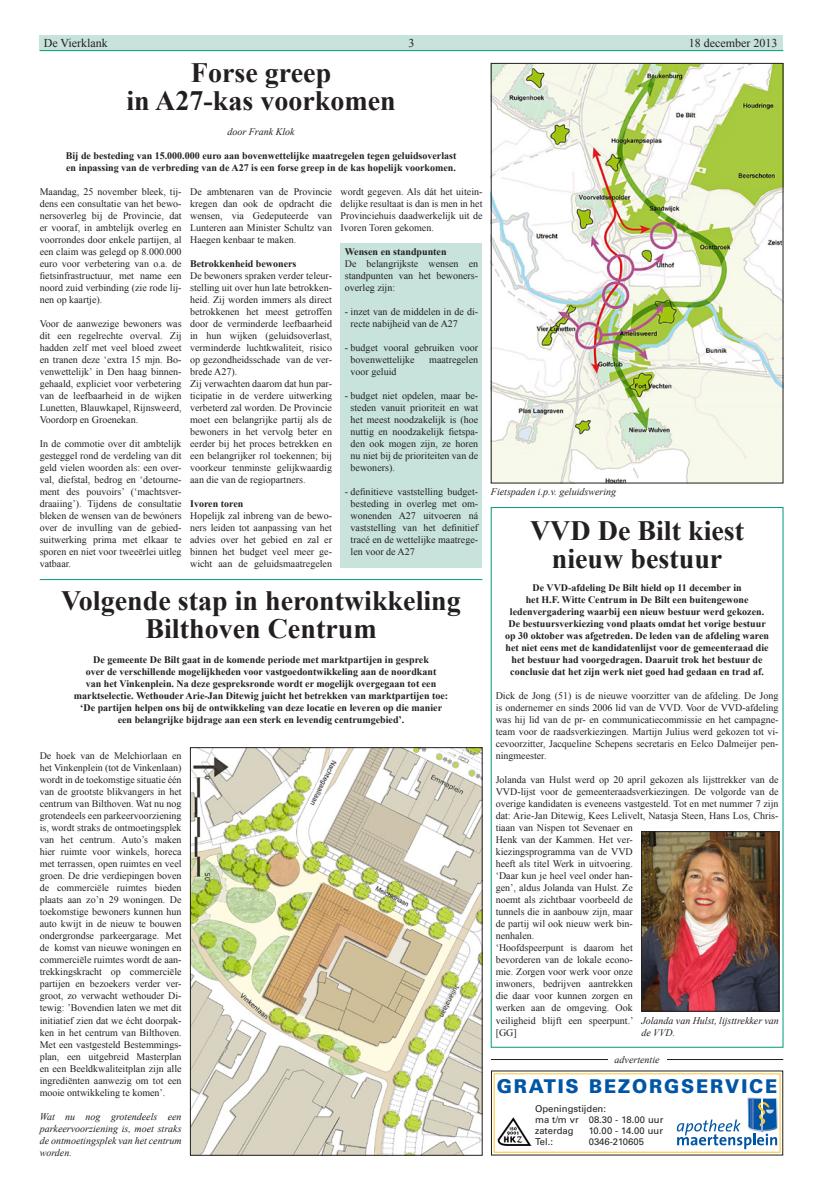
<style>
.page{position:relative;width:823px;height:1191px;background:#fff}
.page>*{position:absolute;margin:0;border:0;box-sizing:border-box;transform-origin:0 0}
.t1{font:700 28px/28px "Times New Roman";color:#231f20;text-align:center}
.t2{font:900 19px "Univers LT Std";letter-spacing:.1em;color:#0155a5;scale:.96 1}
.t3{font:12px "Times New Roman";color:#231f20}
.t4{font:10px/12px "Times New Roman";color:#231f20;text-align:justify}
.t5{font:700 10px/12px "Times New Roman";color:#231f20;text-align:center}
.t6{font:italic 10px/12px "Times New Roman";color:#231f20}
.t7{font:9.4px/11.1px "Univers LT Std";color:#231f20}
</style>
<div class="page">
<div style="left:40px;top:35px;width:742px;height:16px;background:#c7e3dc"></div>
<hr style="left:40px;top:50px;width:742px;height:1px;background:#009b7a">
<hr style="left:490px;top:1059px;width:292px;height:1px;background:#231f20">
<div style="left:607px;top:1053px;width:59px;height:12px;background:#fff"></div>
<svg style="left:676px;top:1097px;width:100px;height:52px"></svg>
<img style="left:497px;top:1117px;width:34px;height:28px">
<img style="left:492px;top:65px;width:288px;height:416px">
<img style="left:643px;top:833px;width:133px;height:176px">
<div style="left:641px;top:831px;width:137px;height:180px;border:1px solid #231f20"></div>
<img style="left:192px;top:749px;width:288px;height:404px">
<div style="left:190px;top:747px;width:292px;height:408px;border:1px solid #231f20"></div>
<hr style="left:40px;top:579px;width:442px;height:1px;background:#009b7a">
<div style="left:340px;top:243px;width:142px;height:324px;background:#c7e3dc"></div>
<p class="t3" style="left:44px;top:35px;width:66px">De Vierklank</p>
<p class="t3" style="left:408px;top:35px;width:7px">3</p>
<p class="t3" style="left:688px;top:35px;width:90px">18 december 2013</p>
<h1 class="t1" style="left:126px;top:58px;width:271px">Forse greep<br>in A27-kas voorkomen</h1>
<p class="t6" style="left:227px;top:126px;width:69px">door Frank Klok</p>
<p class="t5" style="left:66px;top:150px;width:392px;text-align:left">Bij de besteding van 15.000.000 euro aan bovenwettelijke maatregelen tegen geluidsoverlast en inpassing van de verbreding van de A27 is een forse greep in de kas hopelijk voorkomen.</p>
<p class="t4" style="left:40px;top:186px;width:143px">Maandag, 25 november bleek, tij&shy;dens een consultatie van het bewo&shy;nersoverleg bij de Provincie, dat er vooraf, in ambtelijk overleg en voorrondes door enkele partijen, al een claim was gelegd op 8.000.000 euro voor verbetering van o.a. de fietsinfrastructuur, met name een noord zuid verbinding (zie rode lij&shy;nen op kaartje).</p>
<p class="t4" style="left:40px;top:318px;width:143px">Voor de aanwezige bewoners was dit een regelrechte overval. Zij hadden zelf met veel bloed zweet en tranen deze ‘extra 15 mjn. Bo&shy;venwettelijk’ in Den haag binnen&shy;gehaald, expliciet voor verbetering van de leefbaarheid in de wijken Lunetten, Blauwkapel, Rijnsweerd, Voordorp en Groenekan.</p>
<p class="t4" style="left:40px;top:438px;width:143px">In de commotie over dit ambtelijk gesteggel rond de verdeling van dit geld vielen woorden als: een over&shy;val, diefstal, bedrog en ‘detourne&shy;ment des pouvoirs’ (‘machtsver&shy;draaiing’). Tijdens de consultatie bleken de wensen van de bewóners over de invulling van de gebied&shy;suitwerking prima met elkaar te sporen en niet voor tweeërlei uitleg vatbaar.</p>
<p class="t4" style="left:190px;top:186px;width:143px">De ambtenaren van de Provincie kregen dan ook de opdracht die wensen, via Gedeputeerde van Lunteren aan Minister Schultz van Haegen kenbaar te maken.</p>
<p class="t5" style="left:190px;top:258px;width:108px">Betrokkenheid bewoners</p>
<p class="t4" style="left:190px;top:270px;width:143px;text-align:left">De bewoners spraken verder teleur&shy;stelling uit over hun late betrokken&shy;heid. Zij worden immers als direct betrokkenen het meest getroffen door de verminderde leefbaarheid in hun wijken (geluidsoverlast, verminderde luchtkwaliteit, risico op gezondheidsschade van de ver&shy;brede A27).<br>Zij verwachten daarom dat hun par&shy;ticipatie in de verdere uitwerking verbeterd zal worden. De Provincie moet een belangrijke partij als de bewoners in het vervolg beter en eerder bij het proces betrekken en een belangrijker rol toekennen; bij voorkeur tenminste gelijkwaardig aan die van de regiopartners.</p>
<p class="t5" style="left:190px;top:498px;width:55px">Ivoren toren</p>
<p class="t4" style="left:190px;top:510px;width:143px">Hopelijk zal inbreng van de bewo&shy;ners leiden tot aanpassing van het advies over het gebied en zal er binnen het budget veel meer ge&shy;wicht aan de geluidsmaatregelen</p>
<p class="t4" style="left:340px;top:186px;width:143px">wordt gegeven. Als dát het uitein&shy;delijke resultaat is dan is men in het Provinciehuis daadwerkelijk uit de Ivoren Toren gekomen.</p>
<p class="t5" style="left:344px;top:246px;width:103px">Wensen en standpunten</p>
<p class="t4" style="left:344px;top:258px;width:135px">De belangrijkste wensen en standpunten van het bewoners&shy;overleg zijn:</p>
<p class="t4" style="left:350px;top:306px;width:129px;text-indent:-6px">- inzet van de middelen in de di&shy;recte nabijheid van de A27</p>
<p class="t4" style="left:350px;top:342px;width:129px;text-indent:-6px">- budget vooral gebruiken voor bovenwettelijke</p>
<p class="t4" style="left:429px;top:354px;width:50px">maatregelen</p>
<p class="t4" style="left:350px;top:366px;width:47px">voor geluid</p>
<p class="t4" style="left:350px;top:390px;width:129px;text-indent:-6px">- budget niet opdelen, maar be&shy;steden vanuit prioriteit en wat het meest noodzakelijk is (hoe nuttig en noodzakelijk fietspa&shy;den ook mogen zijn, ze horen nu niet bij de prioriteiten van de bewoners).</p>
<p class="t4" style="left:350px;top:486px;width:129px;text-indent:-6px">- definitieve vaststelling budget&shy;besteding in overleg met om&shy;wonenden A27 uitvoeren ná vaststelling van het definitief tracé en de wettelijke maatrege&shy;len voor de A27</p>
<h1 class="t1" style="left:61px;top:586px;width:401px">Volgende stap in herontwikkeling<br>Bilthoven Centrum</h1>
<p class="t5" style="left:74px;top:654px;width:375px">De gemeente De Bilt gaat in de komende periode met marktpartijen in gesprek<br>over de verschillende mogelijkheden voor vastgoedontwikkeling aan de noordkant<br>van het Vinkenplein. Na deze gespreksronde wordt er mogelijk overgegaan tot een marktselectie. Wethouder Arie-Jan Ditewig juicht het betrekken van marktpartijen toe: ‘De partijen helpen ons bij de ontwikkeling van deze locatie en leveren op die manier een belangrijke bijdrage aan een sterk en levendig centrumgebied’.</p>
<p class="t4" style="left:40px;top:750px;width:143px">De hoek van de Melchiorlaan en het Vinkenplein (tot de Vinkenlaan) wordt in de toekomstige situatie één van de grootste blikvangers in het centrum van Bilthoven. Wat nu nog grotendeels een parkeervoorziening is, wordt straks de ontmoetingsplek van het centrum. Auto’s maken hier ruimte voor winkels, horeca met terrassen, open ruimtes en veel groen. De drie verdiepingen boven de commerciële ruimtes bieden plaats aan zo’n 29 woningen. De toekomstige bewoners kunnen hun auto kwijt in de nieuw te bouwen ondergrondse parkeergarage. Met de komst van nieuwe woningen en commerciële ruimtes wordt de aan&shy;trekkingskracht op commerciële partijen en bezoekers verder ver&shy;groot, zo verwacht wethouder Di&shy;tewig: ’Bovendien laten we met dit initiatief zien dat we écht doorpak&shy;ken in het centrum van Bilthoven.<br>Met een vastgesteld Bestemmings&shy;plan, een uitgebreid Masterplan en een Beeldkwaliteitplan zijn alle ingrediënten aanwezig om tot een mooie ontwikkeling te komen’.</p>
<p class="t6" style="left:40px;top:1110px;width:143px;text-align:justify">Wat nu nog grotendeels een parkeervoorziening is, moet straks de ontmoetingsplek van het centrum worden.</p>
<p class="t6" style="left:490px;top:486px;width:127px">Fietspaden i.p.v. geluidswering</p>
<h1 class="t1" style="left:529px;top:516px;width:215px">VVD De Bilt kiest nieuw bestuur</h1>
<p class="t5" style="left:505px;top:582px;width:265px">De VVD-afdeling De Bilt hield op 11 december in<br>het H.F. Witte Centrum in De Bilt een buitengewone ledenvergadering waarbij een nieuw bestuur werd gekozen.<br>De bestuursverkiezing vond plaats omdat het vorige bestuur op 30 oktober was afgetreden. De leden van de afdeling waren het niet eens met de kandidatenlijst voor de gemeenteraad die het bestuur had voorgedragen. Daaruit trok het bestuur de conclusie dat het zijn werk niet goed had gedaan en trad af.</p>
<p class="t4" style="left:495px;top:690px;width:284px">Dick de Jong (51) is de nieuwe voorzitter van de afdeling. De Jong is ondernemer en sinds 2006 lid van de VVD. Voor de VVD-afdeling was hij lid van de pr- en communicatiecommissie en het campagne&shy;team voor de raadsverkiezingen. Martijn Julius werd gekozen tot vi&shy;cevoorzitter, Jacqueline Schepens secretaris en Eelco Dalmeijer pen&shy;ningmeester.</p>
<p class="t4" style="left:495px;top:774px;width:284px;text-align:left">Jolanda van Hulst werd op 20 april gekozen als lijsttrekker van de VVD-lijst voor de gemeenteraadsverkiezingen. De volgorde van de overige kandidaten is eveneens vastgesteld. Tot en met nummer 7 zijn dat: Arie-Jan Ditewig, Kees Lelivelt, Natasja Steen, Hans Los, Chris&shy;tiaan van Nispen tot Sevenaer en<br>Henk van der Kammen. Het ver-<br>kiezingsprogramma van de VVD<br>heeft als titel Werk in uitvoering.<br>‘Daar kun je heel veel onder han-<br>gen’, aldus Jolanda van Hulst. Ze<br>noemt als zichtbaar voorbeeld de<br>tunnels die in aanbouw zijn, maar<br>de partij wil ook nieuw werk bin-<br>nenhalen.<br>‘Hoofdspeerpunt is daarom het<br>bevorderen van de lokale econo-<br>mie. Zorgen voor werk voor onze<br>inwoners, bedrijven aantrekken<br>die daar voor kunnen zorgen en<br>werken aan de omgeving. Ook<br>veiligheid blijft een speerpunt.’<br>[GG]</p>
<p class="t6" style="left:641px;top:1014px;width:139px">Jolanda van Hulst, lijsttrekker van de VVD.</p>
<p class="t6" style="left:614px;top:1053px;width:46px">advertentie</p>
<h2 class="t2" style="left:496px;top:1074px;width:294px">GRATIS BEZORGSERVICE</h2>
<p class="t7" style="left:535px;top:1103px;width:130px">Openingstijden:<br>ma t/m vr 08.30 - 18.00 uur zaterdag</p>
<p class="t7" style="left:588px;top:1125px;width:76px">10.00 - 14.00 uur</p>
<p class="t7" style="left:535px;top:1136px;width:19px">Tel.:</p>
<p class="t7" style="left:588px;top:1136px;width:57px">0346-210605</p>
</div>
